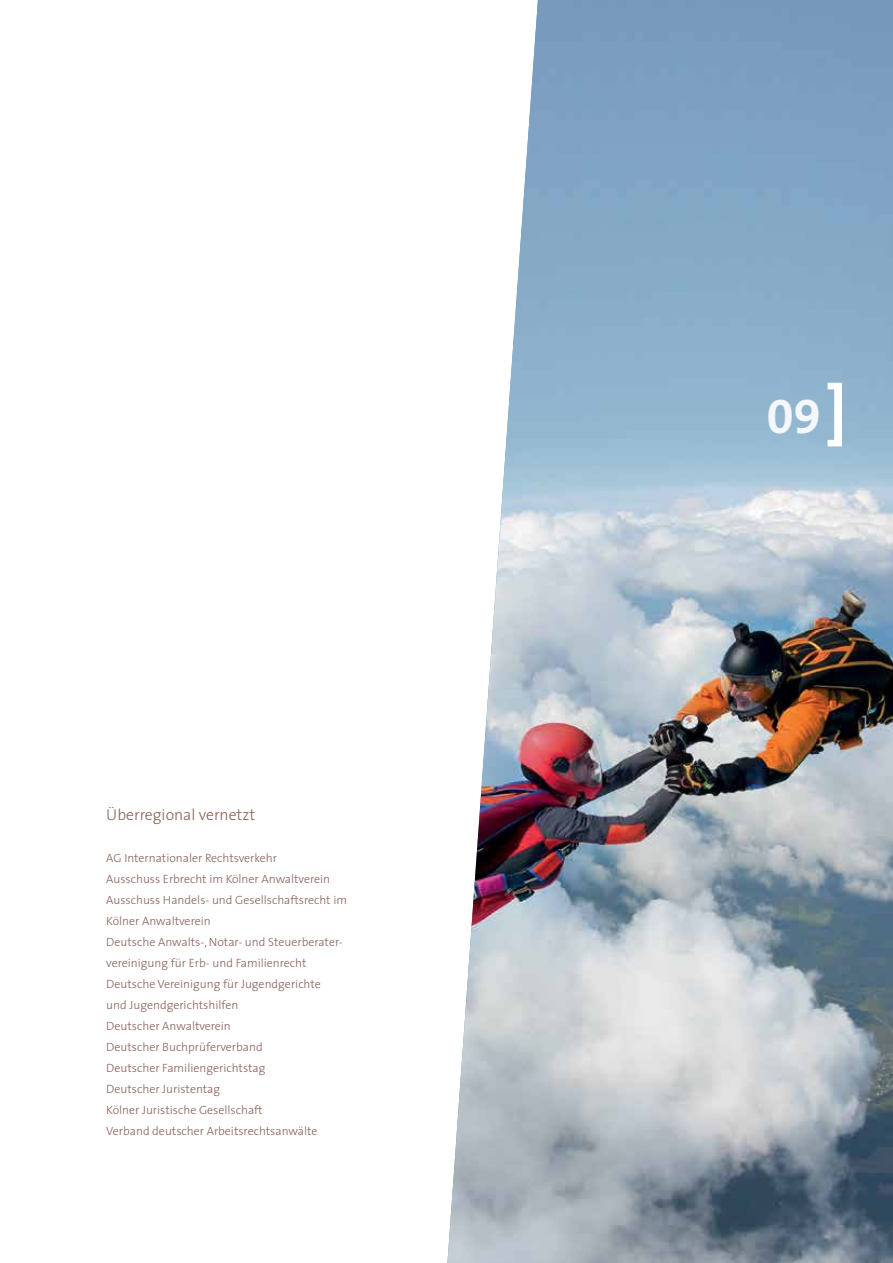
<style>
.page{position:relative;width:893px;height:1263px;background:#fff}
.page>*{position:absolute;margin:0;border:0;box-sizing:border-box;transform-origin:0 0}
.t1{font:48.75px "The Sans Bold Expert";color:#f4f7fc}
.t2{font:300 15.75px "The Sans";color:#885f57}
.t3{font:300 12px/21px "The Sans";color:#885f57}
</style>
<div class="page">
<img style="left:447px;top:0;width:446px;height:1263px">
<svg style="left:828px;top:383px;width:14px;height:63px"></svg>
<h2 class="t2" style="left:106px;top:802px;width:150px">Überregional vernetzt</h2>
<p class="t3" style="left:106px;top:847px;width:242px">AG Internationaler Rechtsverkehr<br>Ausschuss Erbrecht im Kölner Anwaltverein Ausschuss Handels- und Gesellschaftsrecht im Kölner Anwaltverein<br>Deutsche Anwalts-, Notar- und Steuerberater&shy;vereinigung für Erb- und Familienrecht Deutsche Vereinigung für Jugendgerichte<br>und Jugendgerichtshilfen<br>Deutscher Anwaltverein<br>Deutscher Buchprüferverband<br>Deutscher Familiengerichtstag<br>Deutscher Juristentag<br>Kölner Juristische Gesellschaft<br>Verband deutscher Arbeitsrechtsanwälte</p>
<h1 class="t1" style="left:767px;top:376px;width:55px">09</h1>
</div>
